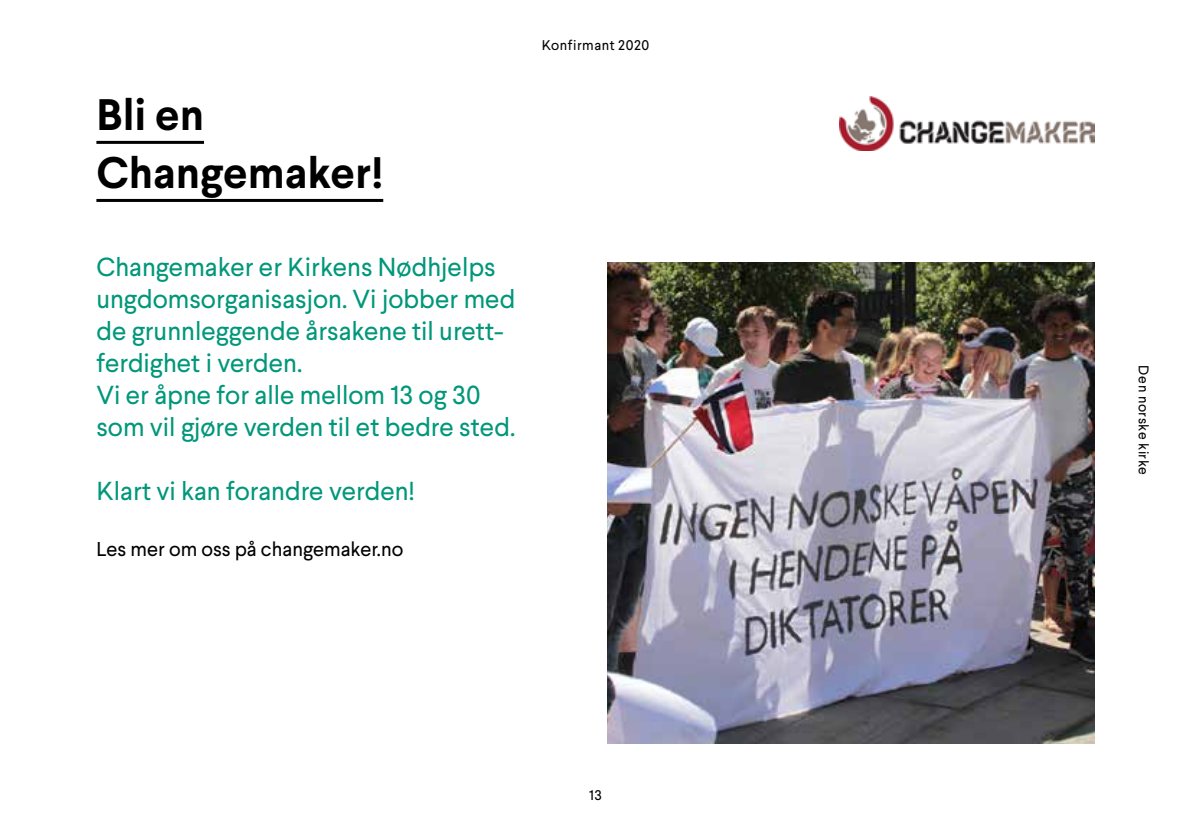
<style>
.page{position:relative;width:1191px;height:840px;background:#fff}
.page>*{position:absolute;margin:0;border:0;box-sizing:border-box;transform-origin:0 0}
.t1{font:700 44px/58px "Larsseit";color:#000}
.t2{font:26px/32px "Larsseit";color:#00977a}
.t3{font:20px "Larsseit";color:#000}
.t4{font:14px "Larsseit";letter-spacing:.035em;color:#000}
</style>
<div class="page">
<hr style="left:96px;top:141px;width:108px;height:3px;background:#000">
<hr style="left:96px;top:199px;width:287px;height:3px;background:#000">
<img style="left:607px;top:263px;width:487px;height:480px">
<img style="left:839px;top:96px;width:255px;height:54px">
<h1 class="t1" style="left:96px;top:85px;width:288px">Bli en<br>Changemaker!</h1>
<p class="t2" style="left:96px;top:250px;width:420px">Changemaker er Kirkens Nødhjelps ungdomsorganisasjon. Vi jobber med de grunnleggende årsakene til urett&shy;ferdighet i verden.<br>Vi er åpne for alle mellom 13 og 30 som vil gjøre verden til et bedre sted.</p>
<p class="t2" style="left:96px;top:474px;width:320px">Klart vi kan forandre verden!</p>
<p class="t3" style="left:96px;top:536px;width:308px">Les mer om oss på changemaker.no</p>
<p class="t4" style="left:542px;top:36px;width:109px">Konfirmant 2020</p>
<p class="t4" style="left:589px;top:786px;width:14px">13</p>
<p class="t4" style="left:1152px;top:365px;width:111px;rotate:90deg">Den norske kirke</p>
</div>
